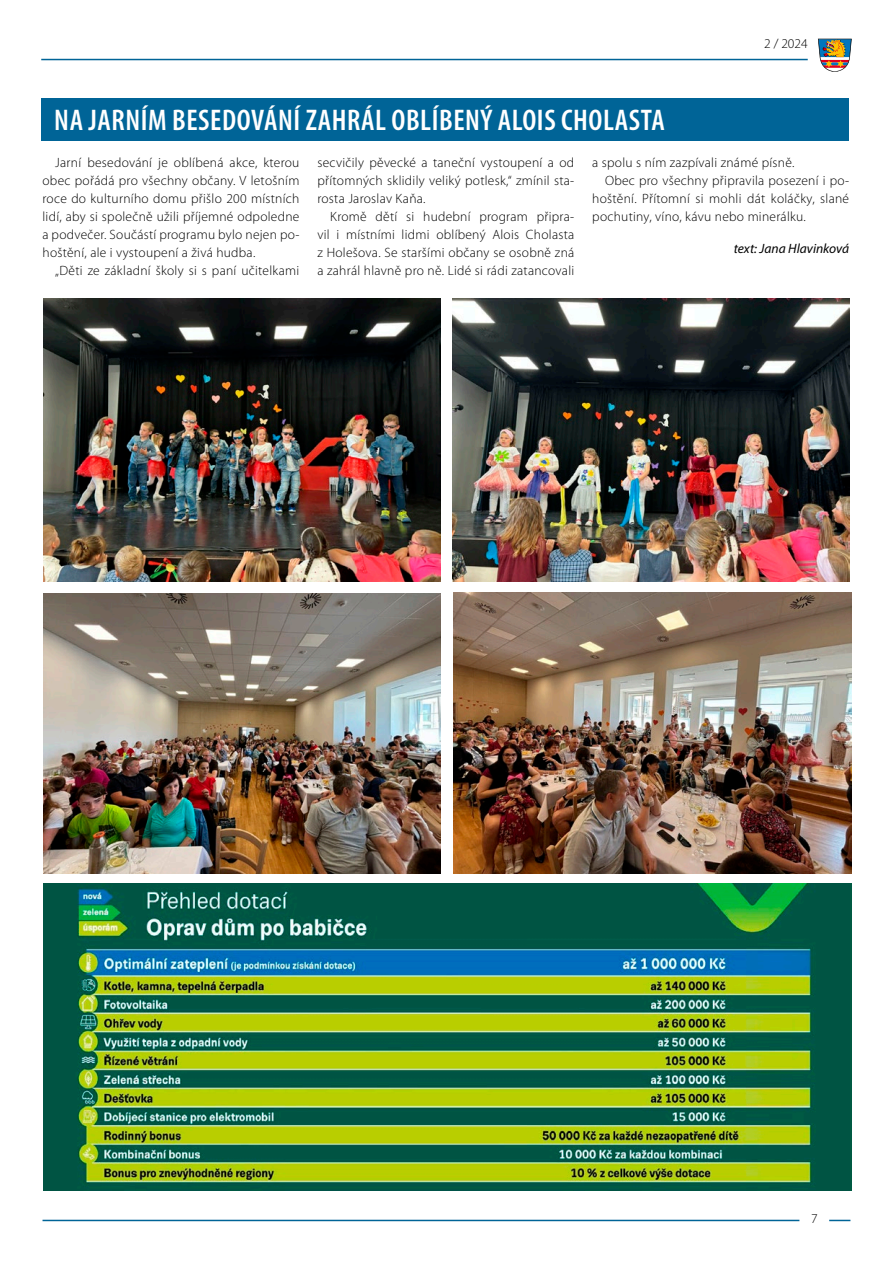
<style>
.page{position:relative;width:893px;height:1263px;background:#fff}
.page>*{position:absolute;margin:0;border:0;box-sizing:border-box;transform-origin:0 0}
.t1{font:600 condensed 30px "Myriad Pro";letter-spacing:.02em;color:#fff}
.t2{font:300 13.5px/18px "Myriad Pro";letter-spacing:.02em;color:#000;text-align:justify}
.t3{font:italic 13.5px "Myriad Pro";color:#000}
</style>
<div class="page">
<hr style="left:43px;top:1220px;width:756px;height:1px;background:#006497">
<svg style="left:829px;top:1220px;width:21px;height:1px"></svg>
<hr style="left:41px;top:59px;width:767px;height:1px;background:#006497">
<svg style="left:818px;top:39px;width:34px;height:33px"></svg>
<div style="left:41px;top:98px;width:808px;height:42px;background:#006497"></div>
<img style="left:44px;top:883px;width:808px;height:308px">
<img style="left:453px;top:299px;width:396px;height:283px">
<img style="left:453px;top:592px;width:399px;height:281px">
<img style="left:44px;top:299px;width:396px;height:283px">
<img style="left:44px;top:593px;width:396px;height:280px">
<p class="t2" style="left:764px;top:35px;width:45px">2 / 2024</p>
<h1 class="t1" style="left:54px;top:102px;width:612px">NA JARNÍM BESEDOVÁNÍ ZAHRÁL OBLÍBENÝ ALOIS CHOLASTA</h1>
<p class="t2" style="left:43px;top:154px;width:258px;text-indent:13px">Jarní besedování je oblíbená akce, kterou obec pořádá pro všechny občany. V letošním roce do kulturního domu přišlo 200 místních lidí, aby si společně užili příjemné odpoledne a podvečer. Součástí programu bylo nejen po&shy;hoštění, ale i vystoupení a živá hudba.</p>
<p class="t2" style="left:55px;top:262px;width:246px">„Děti ze základní školy si s paní učitelkami</p>
<p class="t2" style="left:592px;top:154px;width:204px">a spolu s ním zazpívali známé písně.</p>
<p class="t2" style="left:605px;top:172px;width:246px">Obec pro všechny připravila posezení i po-</p>
<p class="t2" style="left:592px;top:190px;width:258px">hoštění. Přítomní si mohli dát koláčky, slané</p>
<p class="t2" style="left:592px;top:208px;width:215px">pochutiny, víno, kávu nebo minerálku.</p>
<p class="t3" style="left:734px;top:240px;width:117px">text: Jana Hlavinková</p>
<p class="t2" style="left:317px;top:154px;width:258px">secvičily pěvecké a taneční vystoupení a od přítomných sklidily veliký potlesk,“ zmínil sta&shy;rosta Jaroslav Kaňa.</p>
<p class="t2" style="left:317px;top:208px;width:258px;text-indent:13px">Kromě dětí si hudební program připra&shy;vil i místními lidmi oblíbený Alois Cholasta z Holešova. Se staršími občany se osobně zná a zahrál hlavně pro ně. Lidé si rádi zatancovali</p>
<p class="t2" style="left:811px;top:1209px;width:8px">7</p>
</div>
